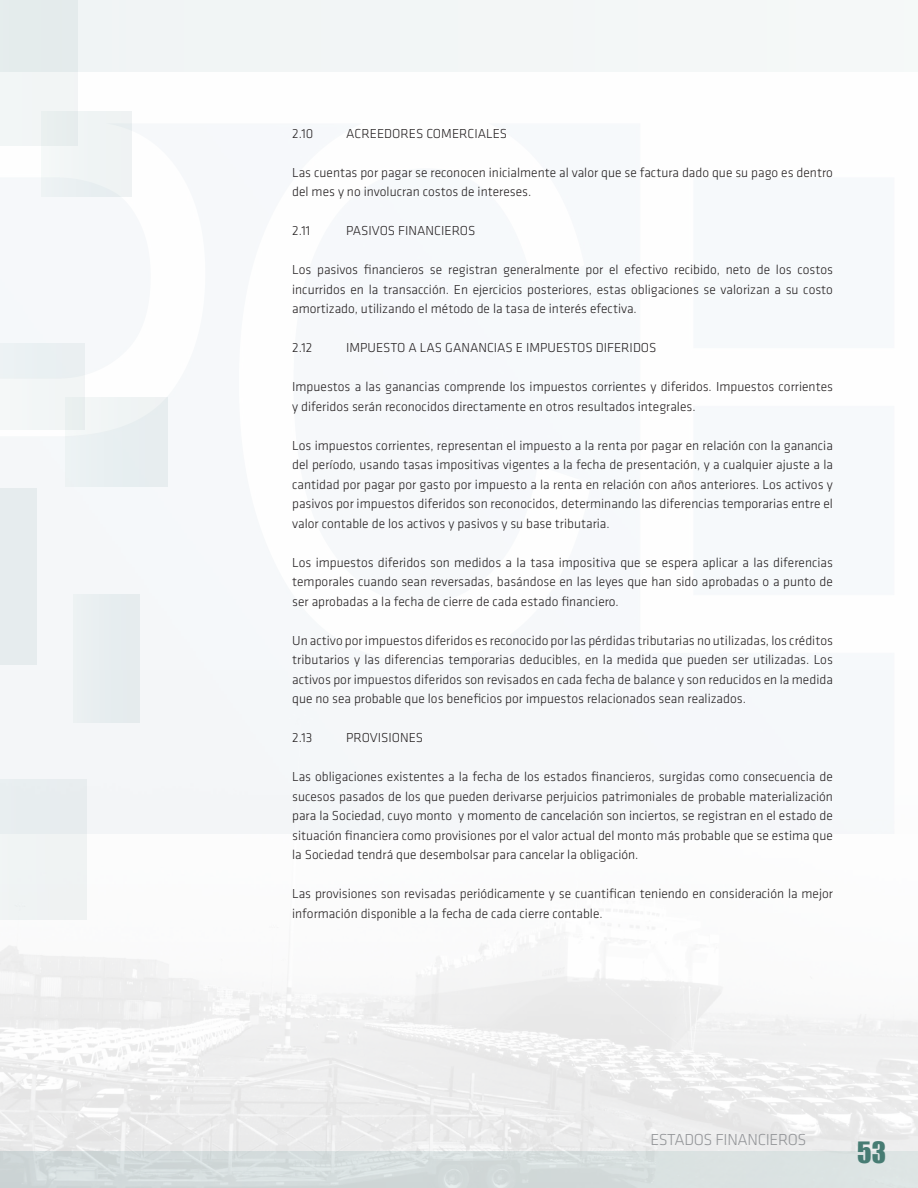
<style>
.page{position:relative;width:918px;height:1188px;background:#fff}
.page>*{position:absolute;margin:0;border:0;box-sizing:border-box;transform-origin:0 0}
.t1{font:27px "Impact";color:#477c73}
.t2{font:300 16.5px "Klavika";letter-spacing:-.02em;color:#939598}
.t3{font:300 13.5px/19.5px "Klavika";color:#231f20;text-align:justify}
</style>
<div class="page">
<div style="left:0;top:1151px;width:918px;height:37px;background:#d7dfdf"></div>
<div style="left:0;top:0;width:918px;height:72px;background:#f3f6f6"></div>
<div style="left:0;top:0;width:77px;height:146px;background:linear-gradient(to right,#ecf2f2,#e9eeef)"></div>
<div style="left:73px;top:594px;width:66px;height:128px;background:#e7edef"></div>
<div style="left:0;top:488px;width:37px;height:176px;background:#e6ecee"></div>
<div style="left:0;top:344px;width:85px;height:85px;background:#f2f5f5"></div>
<div style="left:41px;top:111px;width:91px;height:86px;background:#eff3f3"></div>
<div style="left:66px;top:397px;width:101px;height:90px;background:#e9eff1"></div>
<div style="left:0;top:779px;width:87px;height:141px;background:#eff2f3"></div>
<p class="t3" style="left:292px;top:124px;width:23px">2.10</p>
<p class="t3" style="left:346px;top:124px;width:163px">ACREEDORES COMERCIALES</p>
<p class="t3" style="left:292px;top:163px;width:542px">Las cuentas por pagar se reconocen inicialmente al valor que se factura dado que su pago es dentro del mes y no involucran costos de intereses.</p>
<p class="t3" style="left:292px;top:221px;width:19px">2.11</p>
<p class="t3" style="left:346px;top:221px;width:131px">PASIVOS FINANCIEROS</p>
<p class="t3" style="left:292px;top:260px;width:542px">Los pasivos financieros se registran generalmente por el efectivo recibido, neto de los costos incurridos en la transacción. En ejercicios posteriores, estas obligaciones se valorizan a su costo amortizado, utilizando el método de la tasa de interés efectiva.</p>
<p class="t3" style="left:292px;top:338px;width:22px">2.12</p>
<p class="t3" style="left:346px;top:338px;width:312px">IMPUESTO A LAS GANANCIAS E IMPUESTOS DIFERIDOS</p>
<p class="t3" style="left:292px;top:377px;width:542px">Impuestos a las ganancias comprende los impuestos corrientes y diferidos. Impuestos corrientes y diferidos serán reconocidos directamente en otros resultados integrales.</p>
<p class="t3" style="left:292px;top:436px;width:542px">Los impuestos corrientes, representan el impuesto a la renta por pagar en relación con la ganancia del período, usando tasas impositivas vigentes a la fecha de presentación, y a cualquier ajuste a la cantidad por pagar por gasto por impuesto a la renta en relación con años anteriores. Los activos y pasivos por impuestos diferidos son reconocidos, determinando las diferencias temporarias entre el valor contable de los activos y pasivos y su base tributaria.</p>
<p class="t3" style="left:292px;top:553px;width:542px">Los impuestos diferidos son medidos a la tasa impositiva que se espera aplicar a las diferencias temporales cuando sean reversadas, basándose en las leyes que han sido aprobadas o a punto de ser aprobadas a la fecha de cierre de cada estado financiero.</p>
<p class="t3" style="left:292px;top:631px;width:542px">Un activo por impuestos diferidos es reconocido por las pérdidas tributarias no utilizadas, los créditos tributarios y las diferencias temporarias deducibles, en la medida que pueden ser utilizadas. Los activos por impuestos diferidos son revisados en cada fecha de balance y son reducidos en la medida que no sea probable que los beneficios por impuestos relacionados sean realizados.</p>
<p class="t3" style="left:292px;top:728px;width:22px">2.13</p>
<p class="t3" style="left:346px;top:728px;width:79px">PROVISIONES</p>
<p class="t3" style="left:292px;top:767px;width:542px">Las obligaciones existentes a la fecha de los estados financieros, surgidas como consecuencia de sucesos pasados de los que pueden derivarse perjuicios patrimoniales de probable materialización para la Sociedad, cuyo monto y momento de cancelación son inciertos, se registran en el estado de situación financiera como provisiones por el valor actual del monto más probable que se estima que la Sociedad tendrá que desembolsar para cancelar la obligación.</p>
<p class="t3" style="left:292px;top:884px;width:542px">Las provisiones son revisadas periódicamente y se cuantifican teniendo en consideración la mejor información disponible a la fecha de cada cierre contable.</p>
<p class="t2" style="left:650px;top:1130px;width:158px">ESTADOS FINANCIEROS</p>
<p class="t1" style="left:857px;top:1132px;width:31px">53</p>
</div>
